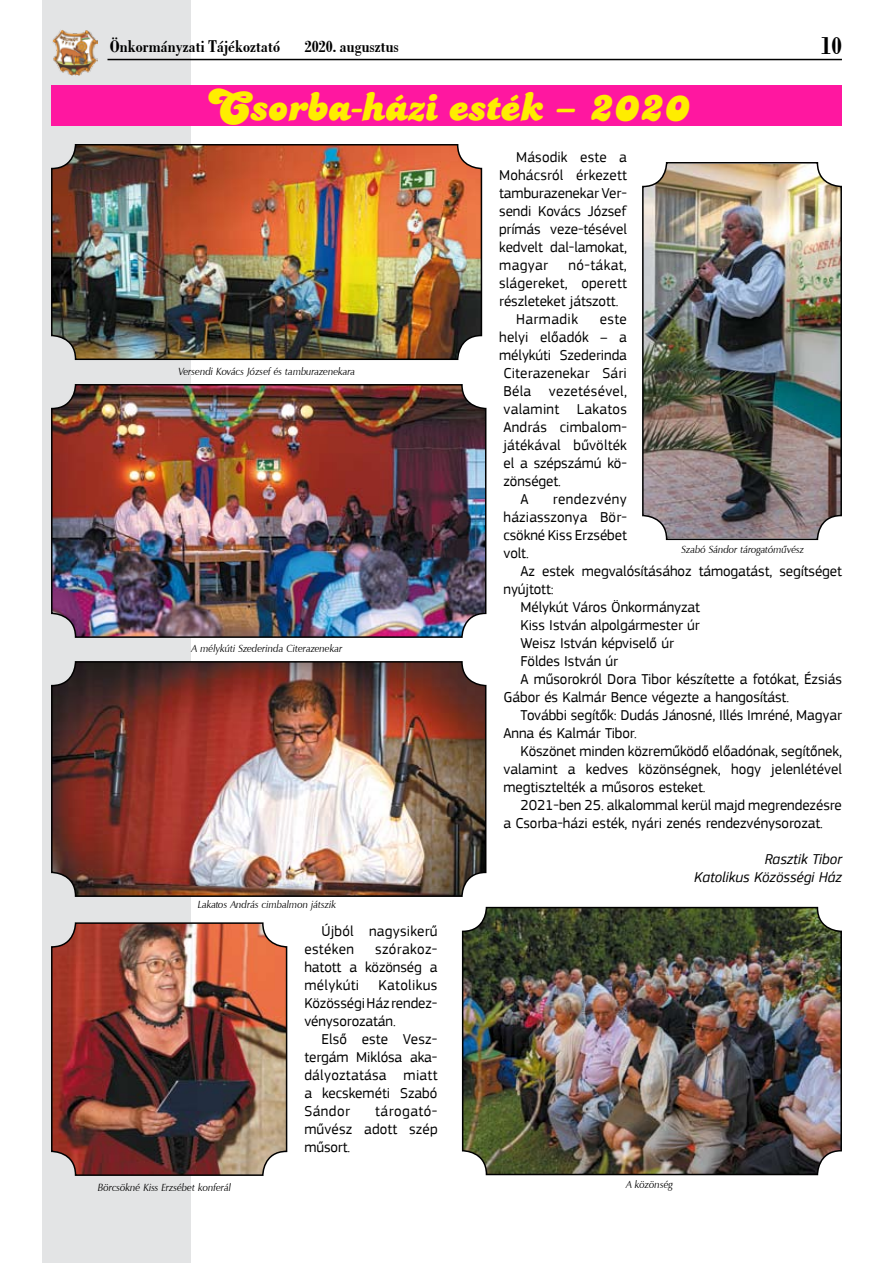
<style>
.page{position:relative;width:893px;height:1263px;background:#fff}
.page>*{position:absolute;margin:0;border:0;box-sizing:border-box;transform-origin:0 0}
.t1{font:45px "Candice PFL";color:#ffed00}
.t2{font:700 condensed 27px "H Bodoni";color:#000}
.t3{font:700 condensed 18px "H Bodoni";color:#000}
.t4{font:15px/18px "PF Square Sans Pro";letter-spacing:-.005em;color:#000;text-align:justify}
.t5{font:italic 15px/18px "PF Square Sans Pro";letter-spacing:-.005em;color:#000;text-align:right}
.t6{font:15px "PF Square Sans Pro";letter-spacing:.02em;color:#000}
.t7{font:15px/18px "PF Square Sans Pro";letter-spacing:.015em;color:#000}
.t8{font:15px "PF Square Sans Pro";letter-spacing:.025em;color:#000}
.t9{font:italic 10.5px "Zapf Humanist 601 PFL";color:#000;scale:.95 1}
</style>
<div class="page">
<div style="left:43px;top:0;width:148px;height:1263px;background:#e3e4e5"></div>
<hr style="left:107px;top:59px;width:735px;height:1px;background:#000">
<img style="left:52px;top:30px;width:45px;height:45px">
<div style="left:51px;top:86px;width:791px;height:40px;background:#ff17a0"></div>
<img style="left:54px;top:147px;width:425px;height:210px">
<div style="left:51px;top:144px;width:431px;height:216px;border:2px solid #000;border-radius:24px"></div>
<img style="left:54px;top:387px;width:429px;height:248px">
<div style="left:51px;top:384px;width:435px;height:254px;border:2px solid #000;border-radius:24px"></div>
<img style="left:54px;top:664px;width:429px;height:230px">
<div style="left:51px;top:661px;width:435px;height:236px;border:2px solid #000;border-radius:24px"></div>
<img style="left:465px;top:910px;width:374px;height:262px">
<div style="left:462px;top:907px;width:380px;height:268px;border:2px solid #000;border-radius:24px"></div>
<img style="left:54px;top:925px;width:230px;height:248px">
<div style="left:51px;top:922px;width:236px;height:254px;border:2px solid #000;border-radius:24px"></div>
<img style="left:645px;top:165px;width:194px;height:372px">
<div style="left:642px;top:162px;width:200px;height:378px;border:2px solid #000;border-radius:24px"></div>
<p class="t3" style="left:110px;top:37px;width:172px">Önkormányzati Tájékoztató</p>
<p class="t3" style="left:305px;top:37px;width:96px">2020. augusztus</p>
<h2 class="t2" style="left:821px;top:31px;width:23px">10</h2>
<h1 class="t1" style="left:203px;top:81px;width:488px">Csorba-házi esték – 2020</h1>
<p class="t9" style="left:179px;top:365px;width:188px">Versendi Kovács József és tamburazenekara</p>
<p class="t9" style="left:192px;top:642px;width:160px">A mélykúti Szederinda Citerazenekar</p>
<p class="t9" style="left:198px;top:898px;width:147px">Lakatos András cimbalmon játszik</p>
<p class="t7" style="left:304px;top:922px;width:135px;text-indent:17px">Újból nagysikerű estéken</p>
<p class="t4" style="left:304px;top:940px;width:135px;text-indent:71px">szórakoz&shy;hatott a közönség a mélykúti</p>
<p class="t4" style="left:304px;top:976px;width:135px;text-indent:74px">Katolikus Közösségi Ház rendez&shy;vénysorozatán.</p>
<p class="t4" style="left:304px;top:1030px;width:135px;text-indent:17px">Első este Vesz&shy;tergám Miklósa aka&shy;dályoztatása miatt a kecskeméti Szabó Sándor</p>
<p class="t4" style="left:304px;top:1102px;width:135px;text-indent:71px">tárogató&shy;művész adott szép műsort.</p>
<p class="t4" style="left:499px;top:148px;width:129px;text-indent:17px">Második este a Mohácsról érkezett tamburazenekar Ver&shy;sendi Kovács József prímás veze-tésével kedvelt dal-lamokat, magyar</p>
<p class="t4" style="left:569px;top:256px;width:60px">nó-tákat,</p>
<p class="t4" style="left:499px;top:274px;width:129px">slágereket, operett</p>
<p class="t4" style="left:499px;top:292px;width:121px">részleteket játszott.</p>
<p class="t8" style="left:516px;top:310px;width:63px">Harmadik</p>
<p class="t4" style="left:600px;top:310px;width:29px">este</p>
<p class="t4" style="left:499px;top:328px;width:129px">helyi előadók – a</p>
<p class="t4" style="left:499px;top:346px;width:129px">mélykúti Szederinda</p>
<p class="t4" style="left:503px;top:364px;width:125px">Citerazenekar Sári</p>
<p class="t6" style="left:503px;top:382px;width:125px">Béla vezetésével,</p>
<p class="t6" style="left:503px;top:400px;width:125px">valamint Lakatos</p>
<p class="t4" style="left:503px;top:418px;width:125px">András cimbalom-</p>
<p class="t4" style="left:503px;top:436px;width:125px">játékával bűvölték</p>
<p class="t4" style="left:503px;top:454px;width:125px">el a szépszámú kö-</p>
<p class="t4" style="left:503px;top:472px;width:59px">zönséget.</p>
<p class="t4" style="left:520px;top:490px;width:10px">A</p>
<p class="t4" style="left:503px;top:490px;width:125px;text-indent:49px">rendezvény háziasszonya Bör&shy;csökné Kiss Erzsébet volt.</p>
<p class="t4" style="left:520px;top:562px;width:323px">Az estek megvalósításához támogatást, segítséget</p>
<p class="t4" style="left:503px;top:580px;width:52px">nyújtott:</p>
<p class="t4" style="left:520px;top:598px;width:181px">Mélykút Város Önkormányzat</p>
<p class="t4" style="left:520px;top:616px;width:181px">Kiss I stván alpolgármester úr</p>
<p class="t4" style="left:520px;top:634px;width:155px">Weisz I stván képviselő úr</p>
<p class="t4" style="left:520px;top:652px;width:99px">Földes I stván úr</p>
<p class="t4" style="left:520px;top:670px;width:323px">A műsorokról Dora Tibor készítette a fotókat, Ézsiás</p>
<p class="t4" style="left:503px;top:688px;width:287px">Gábor és Kalmár Bence végezte a hangosítást.</p>
<p class="t4" style="left:520px;top:706px;width:323px">További segítők: Dudás Jánosné, I llés I mréné, Magyar</p>
<p class="t4" style="left:503px;top:724px;width:135px">Anna és Kalmár Tibor.</p>
<p class="t4" style="left:520px;top:742px;width:323px">Köszönet minden közreműködő előadónak, segítőnek,</p>
<p class="t4" style="left:503px;top:760px;width:340px">valamint a kedves közönségnek, hogy jelenlétével</p>
<p class="t4" style="left:503px;top:778px;width:204px">megtisztelték a műsoros esteket.</p>
<p class="t4" style="left:520px;top:796px;width:323px">2021-ben 25. alkalommal kerül majd megrendezésre</p>
<p class="t4" style="left:503px;top:814px;width:321px">a Csorba-házi esték, nyári zenés rendezvénysorozat.</p>
<p class="t5" style="left:694px;top:850px;width:149px">Rasztik Tibor<br>Katolikus Közösségi Ház</p>
<p class="t9" style="left:681px;top:543px;width:131px">Szabó Sándor tárogatóművész</p>
<p class="t9" style="left:98px;top:1180px;width:142px">Börcsökné Kiss Erzsébet konferál</p>
<p class="t9" style="left:626px;top:1178px;width:51px">A közönség</p>
</div>
